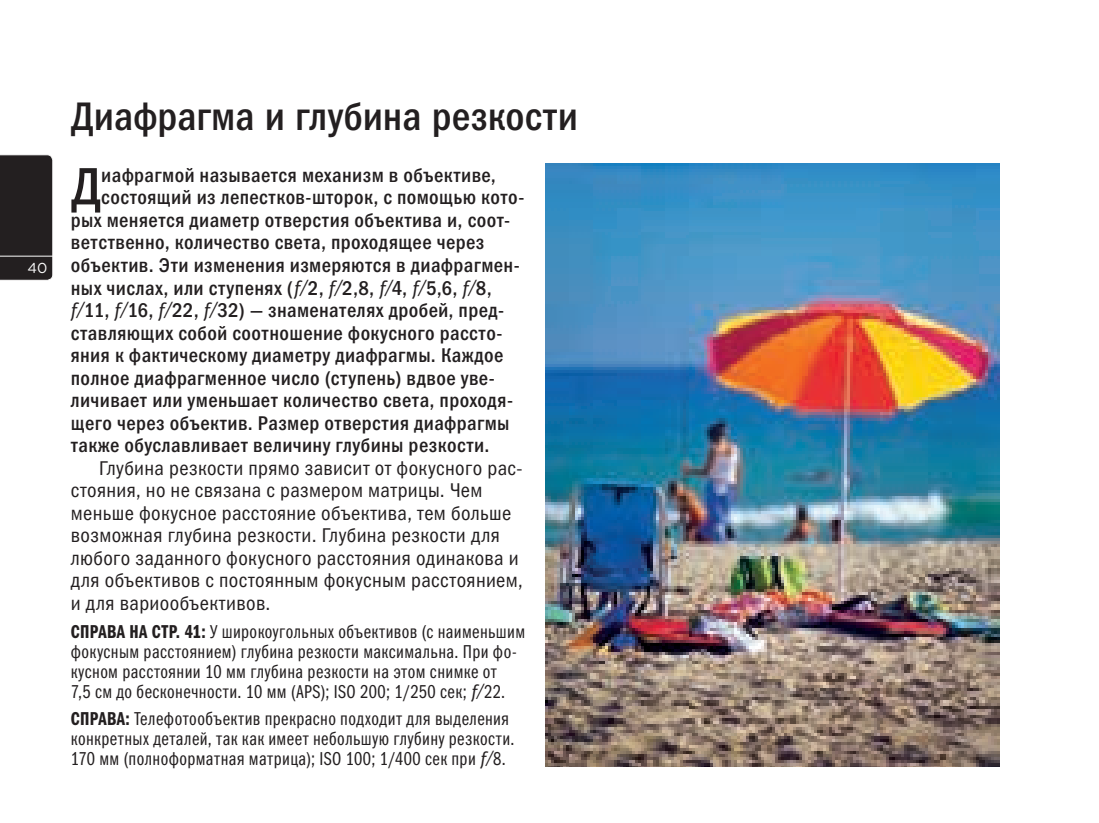
<style>
.page{position:relative;width:1099px;height:823px;background:#fff}
.page>*{position:absolute;margin:0;border:0;box-sizing:border-box;transform-origin:0 0}
.t1{font:52.75px "Franklin Gothic Medi Cond C";color:#231f20}
.t2{font:40px "Franklin Gothic Medi Cond C";color:#231f20}
.t3{font:20px "Franklin Gothic Medi Cond C";letter-spacing:.025em;color:#231f20}
.t4{font:20px/22.5px "Franklin Gothic Book Cond C";letter-spacing:.02em;color:#231f20}
.t5{font:18.75px/20px "Franklin Gothic Book Cmp C";letter-spacing:.025em;color:#231f20}
.t6{font:14.5px "Gotham Rounded";color:#fcfcfc}
.s1{font-family:"Aptifer Sans LT Pro";font-style:italic}
.s2{font-family:"Franklin Gothic Demi Cmp C"}
</style>
<div class="page">
<img style="left:546px;top:163px;width:453px;height:602px">
<div style="left:0;top:154px;width:53px;height:126px;background:#231f20"></div>
<hr style="left:0;top:255px;width:53px;height:1px;background:#fcfcfc">
<p class="t6" style="left:27px;top:257px;width:21px">40</p>
<h2 class="t2" style="left:71px;top:94px;width:508px">Диафрагма и глубина резкости</h2>
<h1 class="t1" style="left:71px;top:157px;width:32px">Д</h1>
<p class="t3" style="left:101px;top:164px;width:396px">иафрагмой называется механизм в объективе,</p>
<p class="t3" style="left:101px;top:186px;width:425px">состоящий из лепестков-шторок, с помощью кото-</p>
<p class="t3" style="left:71px;top:209px;width:440px">рых меняется диаметр отверстия объектива и, соот-</p>
<p class="t3" style="left:71px;top:231px;width:415px">ветственно, количество света, проходящее через</p>
<p class="t3" style="left:71px;top:254px;width:450px">объектив. Эти изменения измеряются в диафрагмен-</p>
<p class="t3" style="left:71px;top:276px;width:422px">ных числах, или ступенях (<span class="s1">f/</span>2, <span class="s1">f/</span>2,8, <span class="s1">f/</span>4, <span class="s1">f/</span>5,6, <span class="s1">f/</span>8,</p>
<p class="t3" style="left:71px;top:299px;width:435px"><span class="s1">f/</span>11, <span class="s1">f/</span>16, <span class="s1">f/</span>22, <span class="s1">f/</span>32) — знаменателях дробей, пред-</p>
<p class="t3" style="left:71px;top:321px;width:433px">ставляющих собой соотношение фокусного рассто-</p>
<p class="t3" style="left:71px;top:344px;width:434px">яния к фактическому диаметру диафрагмы. Каждое</p>
<p class="t3" style="left:71px;top:366px;width:425px">полное диафрагменное число (ступень) вдвое уве-</p>
<p class="t3" style="left:71px;top:389px;width:444px">личивает или уменьшает количество света, проходя-</p>
<p class="t3" style="left:71px;top:411px;width:440px">щего через объектив. Размер отверстия диафрагмы</p>
<p class="t3" style="left:71px;top:434px;width:420px">также обуславливает величину глубины резкости.</p>
<p class="t4" style="left:71px;top:456px;width:453px;text-indent:28px">Глубина резкости прямо зависит от фокусного рас&shy;стояния, но не связана с размером матрицы. Чем меньше фокусное расстояние объектива, тем больше возможная глубина резкости. Глубина резкости для любого заданного фокусного расстояния одинакова и для объективов с постоянным фокусным расстоянием, и для вариообъективов.</p>
<p class="t5" style="left:71px;top:621px;width:456px"><span class="s2">СПРАВА НА СТР. 41:</span> У широкоугольных объективов (с наименьшим фокусным расстоянием) глубина резкости максимальна. При фо&shy;кусном расстоянии 10 мм глубина резкости на этом снимке от<br>7,5 см до бесконечности. 10 мм (APS); ISO 200; 1/250 сек; <span class="s1">f/</span>22.</p>
<p class="t5" style="left:71px;top:708px;width:445px"><span class="s2">СПРАВА:</span> Телефотообъектив прекрасно подходит для выделения конкретных деталей, так как имеет небольшую глубину резкости.<br>170 мм (полноформатная матрица); ISO 100; 1/400 сек при <span class="s1">f/</span>8.</p>
</div>
